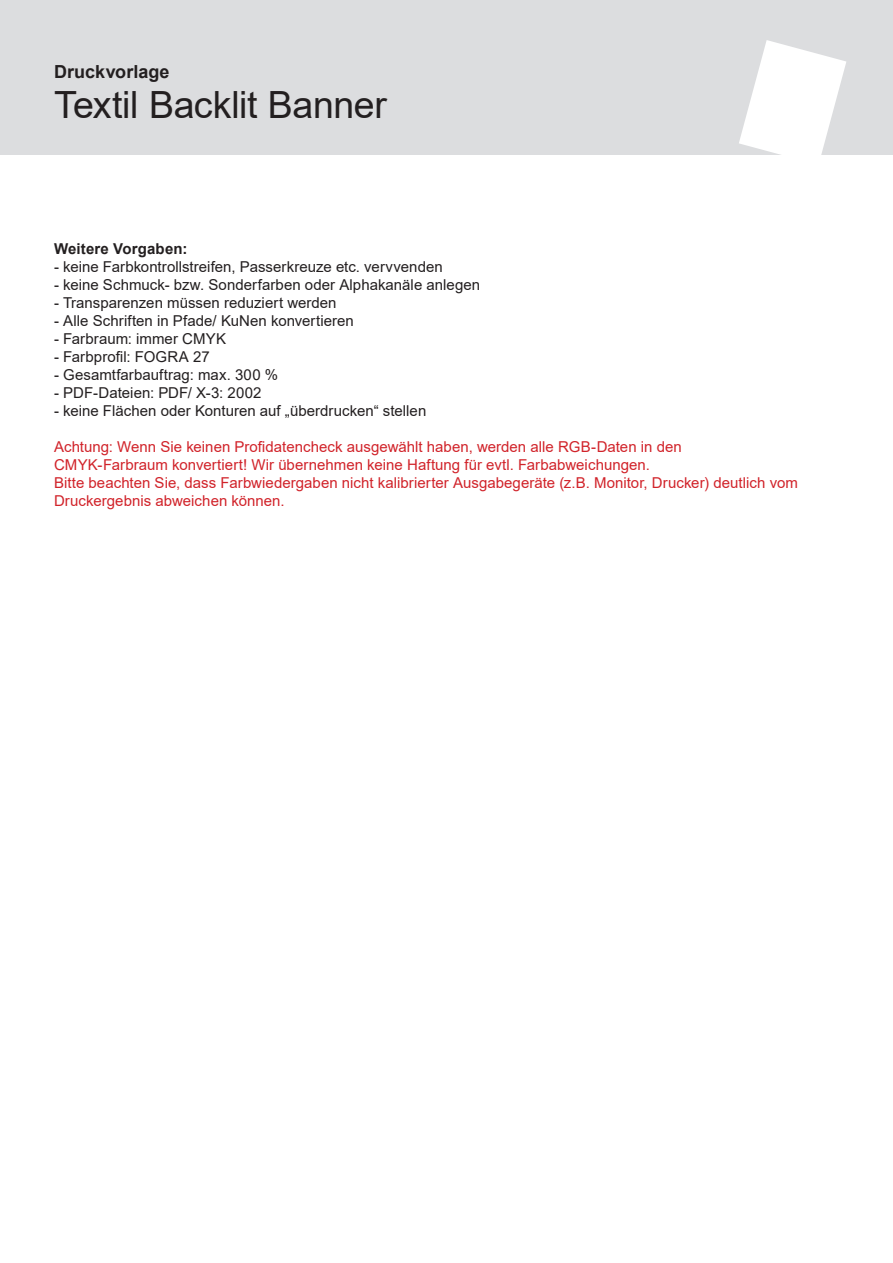
<style>
.page{position:relative;width:893px;height:1263px;background:#fff}
.page>*{position:absolute;margin:0;border:0;box-sizing:border-box;transform-origin:0 0}
.überschtrift{font:37.5px "Arial";letter-spacing:-.01em;color:#231f20}
.t1{font:700 18px "Arial";letter-spacing:.005em;color:#231f20}
.t2{font:15px "Arial";letter-spacing:.005em;color:#231f20}
.t3{font:15px/18px "Arial";letter-spacing:.005em;color:#d1232a}
.t4{font:700 15px "Arial";letter-spacing:.01em;color:#231f20}
</style>
<div class="page">
<div style="left:0;top:0;width:893px;height:154px;background:#dcdddf"></div>
<svg style="left:739px;top:40px;width:107px;height:115px"></svg>
<p class="t1" style="left:54px;top:59px;width:117px">Druckvorlage</p>
<p class="überschtrift" style="left:54px;top:79px;width:334px">Textil Backlit Banner</p>
<p class="t4" style="left:54px;top:238px;width:135px">Weitere Vorgaben:</p>
<p class="t2" style="left:54px;top:256px;width:390px">- keine Farbkontrollstreifen, Passerkreuze etc. vervvenden</p>
<p class="t2" style="left:54px;top:274px;width:428px">- keine Schmuck- bzw. Sonderfarben oder Alphakanäle anlegen</p>
<p class="t2" style="left:54px;top:292px;width:284px">- Transparenzen müssen reduziert werden</p>
<p class="t2" style="left:54px;top:310px;width:301px">- Alle Schriften in Pfade/ KuNen konvertieren</p>
<p class="t2" style="left:54px;top:328px;width:174px">- Farbraum: immer CMYK</p>
<p class="t2" style="left:54px;top:346px;width:157px">- Farbprofil: FOGRA 27</p>
<p class="t2" style="left:54px;top:364px;width:226px">- Gesamtfarbauftrag: max. 300 %</p>
<p class="t2" style="left:54px;top:382px;width:209px">- PDF-Dateien: PDF/ X-3: 2002</p>
<p class="t2" style="left:54px;top:400px;width:374px">- keine Flächen oder Konturen auf „überdrucken“ stellen</p>
<p class="t3" style="left:54px;top:438px;width:629px">Achtung: Wenn Sie keinen Profidatencheck ausgewählt haben, werden alle RGB-Daten in den<br>CMYK-Farbraum konvertiert! Wir übernehmen keine Haftung für evtl. Farbabweichungen.</p>
<p class="t3" style="left:54px;top:474px;width:745px">Bitte beachten Sie, dass Farbwiedergaben nicht kalibrierter Ausgabegeräte (z.B. Monitor, Drucker) deutlich vom<br>Druckergebnis abweichen können.</p>
</div>
